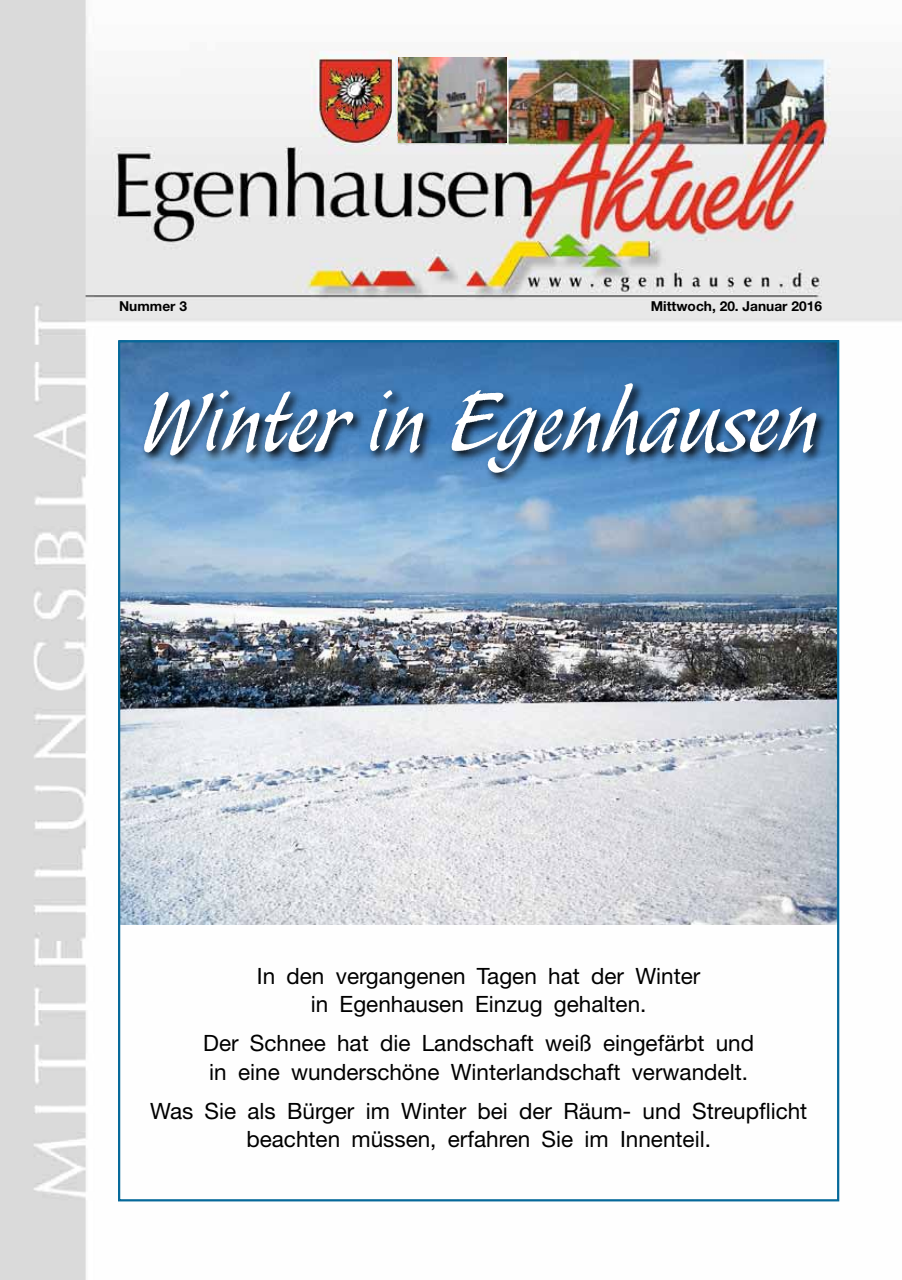
<style>
.page{position:relative;width:902px;height:1280px;background:#fff}
.page>*{position:absolute;margin:0;border:0;box-sizing:border-box;transform-origin:0 0}
.t1{font:300 81px "Sayer Esprit BQ";letter-spacing:.01em;color:#fff}
.t2{font:22.5px/28.5px "Helvetica Neue";color:#000;text-align:center}
.t3{font:700 13.65px "Helvetica Neue";color:#000}
</style>
<div class="page">
<img style="left:0;top:0;width:901px;height:1280px">
<img style="left:398px;top:58px;width:108px;height:84px">
<img style="left:121px;top:343px;width:715px;height:582px">
<svg style="left:140px;top:380px;width:688px;height:105px;background:#4172a3"></svg>
<p class="t3" style="left:119px;top:297px;width:69px">Nummer 3</p>
<p class="t3" style="left:650px;top:297px;width:173px">Mittwoch, 20. Januar 2016</p>
<h1 class="t1" style="left:139px;top:376px;width:680px">Winter in Egenhausen</h1>
<p class="t2" style="left:257px;top:961px;width:445px">In den vergangenen Tagen hat der Winter in Egenhausen Einzug gehalten.</p>
<p class="t2" style="left:203px;top:1028px;width:552px;text-align:left">Der Schnee hat die Landschaft weiß eingefärbt und in eine wunderschöne Winterlandschaft verwandelt.</p>
<p class="t2" style="left:150px;top:1096px;width:658px">Was Sie als Bürger im Winter bei der Räum- und Streupflicht beachten müssen, erfahren Sie im Innenteil.</p>
</div>
